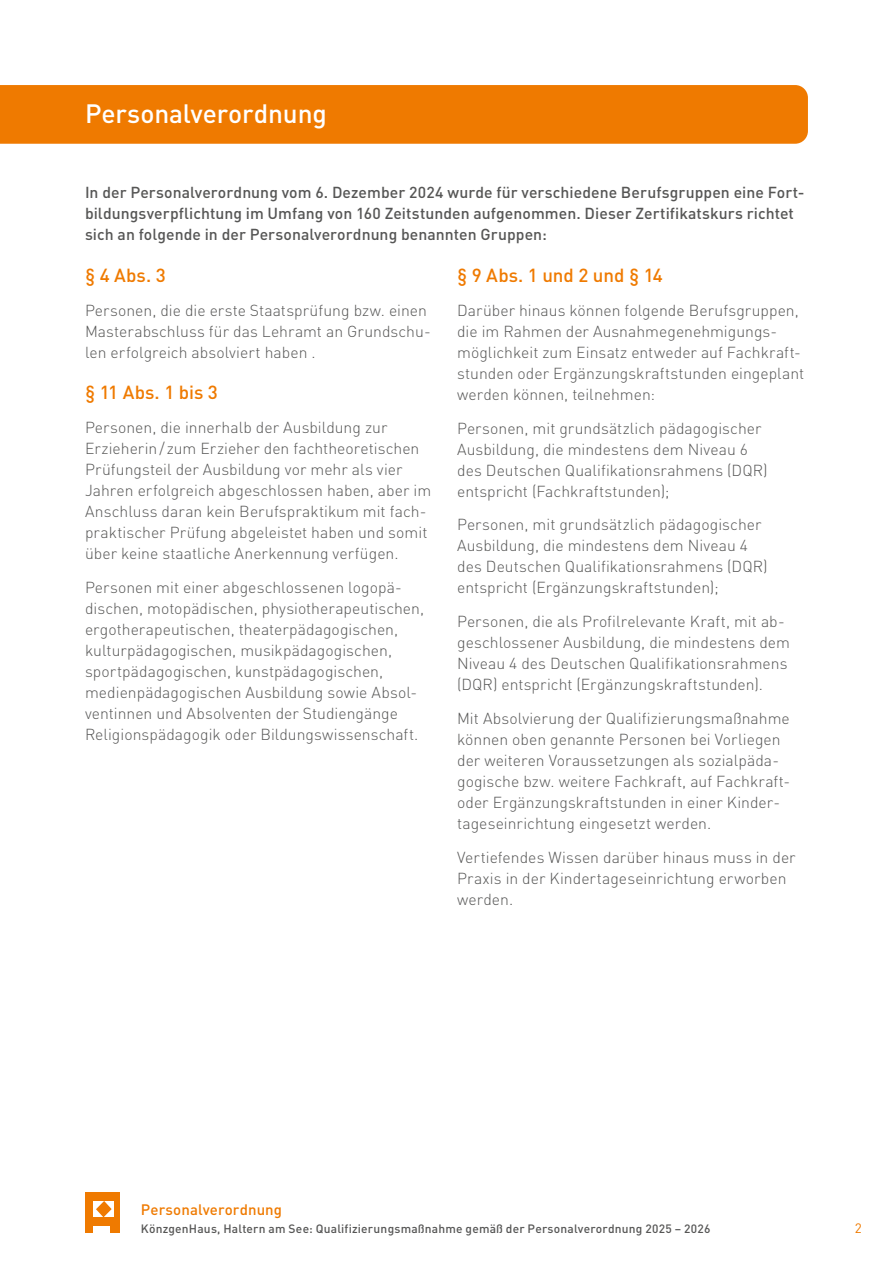
<style>
.page{position:relative;width:893px;height:1263px;background:#fff}
.page>*{position:absolute;margin:0;border:0;box-sizing:border-box;transform-origin:0 0}
.H1_hinterlegt__links{font:500 26.25px "DIN Pro";letter-spacing:-.005em;color:#fff}
.t1{font:500 18.75px "DIN Pro";color:#ef7a00}
.Fließtext_Linksbündi{font:300 15.75px/21px "DIN Pro";color:#565655}
.Fließtext_Linksbündi-2{font:500 15.75px/21px "DIN Pro";letter-spacing:.005em;color:#565655}
.t2{font:500 15px "DIN Pro";letter-spacing:.005em;color:#ef7a00}
.t3{font:13.5px "DIN Pro";color:#ef7a00}
.t4{font:500 12px "DIN Pro";letter-spacing:.015em;color:#565655}
</style>
<div class="page">
<div style="left:115px;top:1201px;width:5px;height:25px;background:#ef7a00"></div>
<div style="left:110px;top:1226px;width:10px;height:7px;background:#ef7a00"></div>
<div style="left:94px;top:1218px;width:20px;height:8px;background:#ef7a00"></div>
<svg style="left:96px;top:1201px;width:16px;height:16px"></svg>
<div style="left:94px;top:1192px;width:26px;height:8px;background:#ef7a00"></div>
<div style="left:85px;top:1192px;width:8px;height:41px;background:#ef7a00"></div>
<div style="left:0;top:85px;width:808px;height:59px;background:#ef7a00"></div>
<h1 class="H1_hinterlegt__links" style="left:85px;top:92px;width:243px">Personalverordnung</h1>
<p class="Fließtext_Linksbündi-2" style="left:85px;top:180px;width:721px">In der Personalverordnung vom 6. Dezember 2024 wurde für verschiedene Berufsgruppen eine Fort&shy;bildungsverpflichtung im Umfang von 160 Zeitstunden aufgenommen. Dieser Zertifikatskurs richtet sich an folgende in der Personalverordnung benannten Gruppen:</p>
<h2 class="t1" style="left:85px;top:260px;width:82px">§ 4 Abs. 3</h2>
<p class="Fließtext_Linksbündi" style="left:85px;top:298px;width:347px">Personen, die die erste Staatsprüfung bzw. einen<br>Masterabschluss für das Lehramt an Grundschu&shy;len erfolgreich absolviert haben .</p>
<h2 class="t1" style="left:85px;top:377px;width:134px">§ 11 Abs. 1 bis 3</h2>
<p class="Fließtext_Linksbündi" style="left:85px;top:416px;width:348px">Personen, die innerhalb der Ausbildung zur Erzieherin/ zum Erzieher den fachtheoretischen Prüfungsteil der Ausbildung vor mehr als vier Jahren erfolgreich abgeschlossen haben, aber im Anschluss daran kein Berufspraktikum mit fach&shy;praktischer Prüfung abgeleistet haben und somit über keine staatliche Anerkennung verfügen.</p>
<p class="Fließtext_Linksbündi" style="left:85px;top:575px;width:341px">Personen mit einer abgeschlossenen logopä&shy;dischen, motopädischen, physiotherapeutischen, ergotherapeutischen, theaterpädagogischen, kulturpädagogischen, musikpädagogischen, sportpädagogischen, kunstpädagogischen, medienpädagogischen Ausbildung sowie Absol&shy;ventinnen und Absolventen der Studiengänge Religionspädagogik oder Bildungswissenschaft.</p>
<h2 class="t1" style="left:457px;top:260px;width:207px">§ 9 Abs. 1 und 2 und § 14</h2>
<p class="Fließtext_Linksbündi" style="left:457px;top:298px;width:349px">Darüber hinaus können folgende Berufsgruppen, die im Rahmen der Ausnahmegenehmigungs&shy;möglichkeit zum Einsatz entweder auf Fachkraft&shy;stunden oder Ergänzungskraftstunden eingeplant werden können, teilnehmen:</p>
<p class="Fließtext_Linksbündi" style="left:457px;top:416px;width:312px">Personen, mit grundsätzlich pädagogischer Ausbildung, die mindestens dem Niveau 6 des Deutschen Qualifikationsrahmens (DQR) entspricht (Fachkraftstunden);</p>
<p class="Fließtext_Linksbündi" style="left:457px;top:513px;width:312px">Personen, mit grundsätzlich pädagogischer Ausbildung, die mindestens dem Niveau 4 des Deutschen Qualifikationsrahmens (DQR) entspricht (Ergänzungskraftstunden);</p>
<p class="Fließtext_Linksbündi" style="left:457px;top:609px;width:334px">Personen, die als Profilrelevante Kraft, mit ab&shy;geschlossener Ausbildung, die mindestens dem Niveau 4 des Deutschen Qualifikationsrahmens (DQR) entspricht (Ergänzungskraftstunden).</p>
<p class="Fließtext_Linksbündi" style="left:457px;top:706px;width:335px">Mit Absolvierung der Qualifizierungsmaßnahme können oben genannte Personen bei Vorliegen der weiteren Voraussetzungen als sozialpäda&shy;gogische bzw. weitere Fachkraft, auf Fachkraft&shy;oder Ergänzungskraftstunden in einer Kinder&shy;tageseinrichtung eingesetzt werden.</p>
<p class="Fließtext_Linksbündi" style="left:457px;top:845px;width:340px">Vertiefendes Wissen darüber hinaus muss in der<br>Praxis in der Kindertageseinrichtung erworben werden.</p>
<p class="t2" style="left:141px;top:1197px;width:143px">Personalverordnung</p>
<p class="t4" style="left:141px;top:1219px;width:571px">KönzgenHaus, Haltern am See: Qualifizierungsmaßnahme gemäß der Personalverordnung 2025 – 2026</p>
<p class="t3" style="left:855px;top:1217px;width:9px">2</p>
</div>
